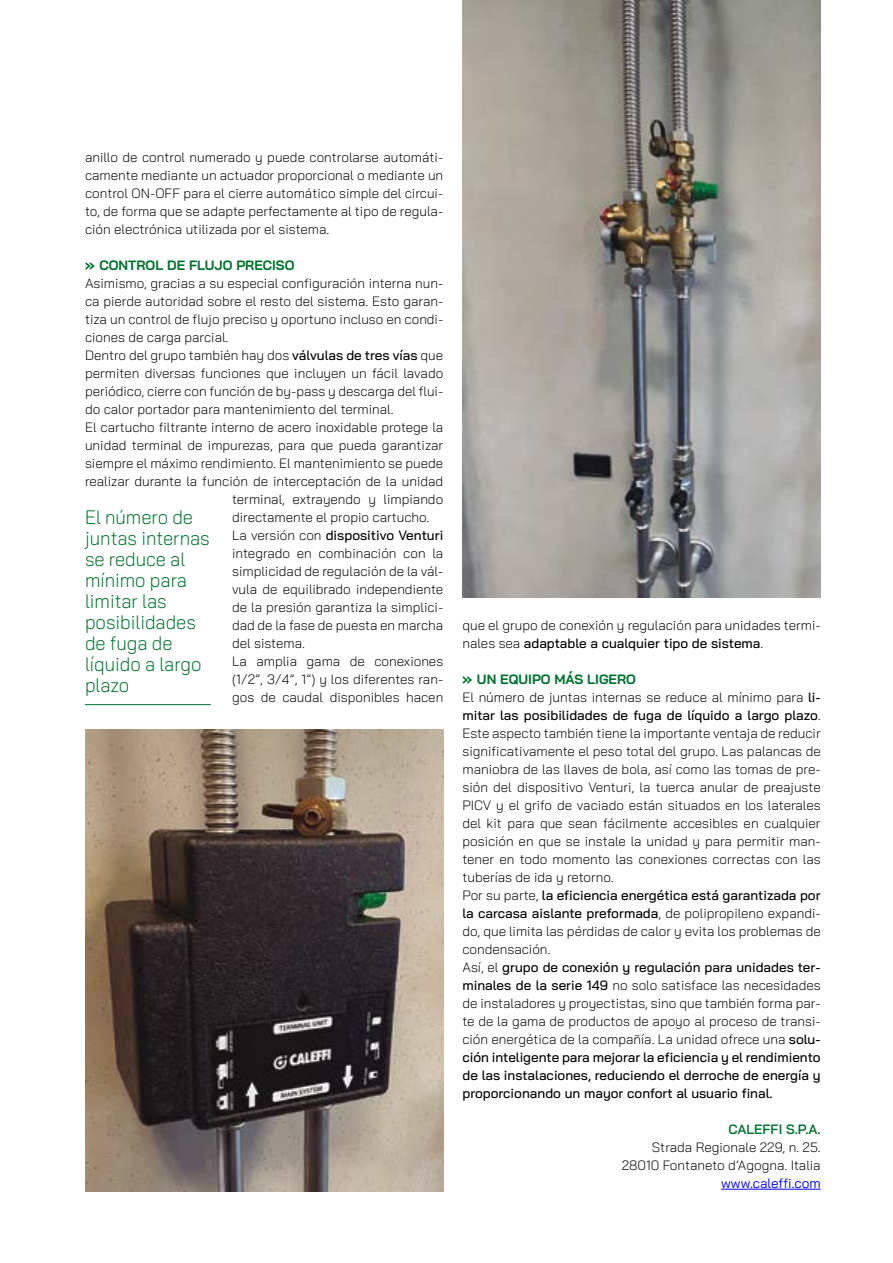
<style>
.page{position:relative;width:893px;height:1263px;background:#fff}
.page>*{position:absolute;margin:0;border:0;box-sizing:border-box;transform-origin:0 0}
.t1{font:300 19.5px/21px "Bai Jamjuree";color:#00722d;scale:.95 1}
.t2{font:300 13.5px/18px "Bai Jamjuree";color:#000}
.t3{font:500 13.5px "Bai Jamjuree";color:#000}
.t4{font:700 13.5px "Bai Jamjuree";color:#00722d}
.t5{font:13.5px "Bai Jamjuree";color:#00f}
.t6{font:600 13.5px "Bai Jamjuree";color:#00722d}
.s1{font-size:15px}
.s2{font-weight:500}
.s3{font-weight:300}
.s4{font-weight:700;font-size:15px;color:#00722d}
.s5{font-weight:700;color:#00722d}
</style>
<div class="page">
<hr style="left:85px;top:704px;width:126px;height:1px;background:#00722d">
<hr style="left:721px;top:1189px;width:100px;height:1px;background:#00f">
<img style="left:85px;top:729px;width:358px;height:462px">
<img style="left:462px;top:0;width:359px;height:598px">
<p class="t2" style="left:85px;top:148px;width:360px;text-align:justify">anillo de control numerado y puede controlarse automáti&shy;camente mediante un actuador proporcional o mediante un control ON-OFF para el cierre automático simple del circui&shy;to, de forma que se adapte perfectamente al tipo de regula&shy;ción electrónica utilizada por el sistema.</p>
<p class="t4" style="left:85px;top:257px;width:211px"><span class="s1">»</span> CONTROL DE FLUJO PRECISO</p>
<p class="t2" style="left:85px;top:274px;width:360px">Asimismo, gracias a su especial configuración interna nun-</p>
<p class="t2" style="left:85px;top:292px;width:360px">ca pierde autoridad sobre el resto del sistema. Esto garan-</p>
<p class="t2" style="left:85px;top:310px;width:360px">tiza un control de flujo preciso y oportuno incluso en condi-</p>
<p class="t2" style="left:85px;top:328px;width:145px">ciones de carga parcial.</p>
<p class="t2" style="left:85px;top:346px;width:360px">Dentro del grupo también hay dos <span class="s2">válvulas de tres vías</span> que</p>
<p class="t2" style="left:85px;top:364px;width:360px">permiten diversas funciones que incluyen un fácil lavado</p>
<p class="t2" style="left:85px;top:382px;width:360px">periódico, cierre con función de by-pass y descarga del flui-</p>
<p class="t2" style="left:85px;top:400px;width:310px">do calor portador para mantenimiento del terminal.</p>
<p class="t2" style="left:85px;top:418px;width:360px">El cartucho filtrante interno de acero inoxidable protege la</p>
<p class="t2" style="left:85px;top:436px;width:360px">unidad terminal de impurezas, para que pueda garantizar</p>
<p class="t2" style="left:85px;top:454px;width:360px">siempre el máximo rendimiento. El mantenimiento se puede</p>
<p class="t2" style="left:85px;top:472px;width:360px">realizar durante la función de interceptación de la unidad</p>
<p class="t2" style="left:232px;top:490px;width:213px">terminal, extrayendo y limpiando</p>
<p class="t2" style="left:232px;top:508px;width:199px">directamente el propio cartucho.</p>
<p class="t3" style="left:232px;top:527px;width:213px"><span class="s3">La versión con</span> dispositivo Venturi</p>
<p class="t2" style="left:232px;top:544px;width:213px">integrado en combinación con la</p>
<p class="t2" style="left:232px;top:562px;width:213px">simplicidad de regulación de la vál-</p>
<p class="t2" style="left:232px;top:580px;width:213px">vula de equilibrado independiente</p>
<p class="t2" style="left:232px;top:598px;width:213px">de la presión garantiza la simplici-</p>
<p class="t2" style="left:232px;top:616px;width:213px">dad de la fase de puesta en marcha</p>
<p class="t2" style="left:232px;top:634px;width:74px">del sistema.</p>
<p class="t2" style="left:232px;top:652px;width:213px">La amplia gama de conexiones</p>
<p class="t2" style="left:232px;top:670px;width:213px">(1/2”, 3/4”, 1”) y los diferentes ran-</p>
<p class="t2" style="left:232px;top:688px;width:213px">gos de caudal disponibles hacen</p>
<h1 class="t1" style="left:85px;top:506px;width:133px">El número de juntas internas se reduce al mínimo para limitar las posibilidades de fuga de líquido a largo plazo</h1>
<p class="t2" style="left:462px;top:616px;width:360px">que el grupo de conexión y regulación para unidades termi&shy;nales sea <span class="s2">adaptable a cualquier tipo de sistema</span>.</p>
<p class="t2" style="left:462px;top:670px;width:360px"><span class="s4">»</span> <span class="s5">UN EQUIPO MÁS LIGERO<br></span>El número de juntas internas se reduce al mínimo para <span class="s2">li&shy;mitar las posibilidades de fuga de líquido a largo plazo</span>.<br>Este aspecto también tiene la importante ventaja de reducir significativamente el peso total del grupo. Las palancas de maniobra de las llaves de bola, así como las tomas de pre&shy;sión del dispositivo Venturi, la tuerca anular de preajuste PICV y el grifo de vaciado están situados en los laterales del kit para que sean fácilmente accesibles en cualquier posición en que se instale la unidad y para permitir man&shy;tener en todo momento las conexiones correctas con las tuberías de ida y retorno.<br>Por su parte, <span class="s2">la eficiencia energética está garantizada por la carcasa aislante preformada</span>, de polipropileno expandi&shy;do, que limita las pérdidas de calor y evita los problemas de condensación.<br>Así, el <span class="s2">grupo de conexión y regulación para unidades ter&shy;minales de la serie 149</span> no solo satisface las necesidades de instaladores y proyectistas, sino que también forma par&shy;te de la gama de productos de apoyo al proceso de transi&shy;ción energética de la compañía. La unidad ofrece una <span class="s2">solu&shy;ción inteligente para mejorar la eficiencia y el rendimiento de las instalaciones, reduciendo el derroche de energía y proporcionando un mayor confort al usuario final.</span></p>
<p class="t6" style="left:728px;top:1121px;width:94px">CALEFFI S.P.A.</p>
<p class="t2" style="left:622px;top:1138px;width:200px;text-align:right">Strada Regionale 229, n. 25.<br>28010 Fontaneto d’Agogna. Italia</p>
<p class="t5" style="left:721px;top:1172px;width:101px">www.caleffi.com</p>
</div>
